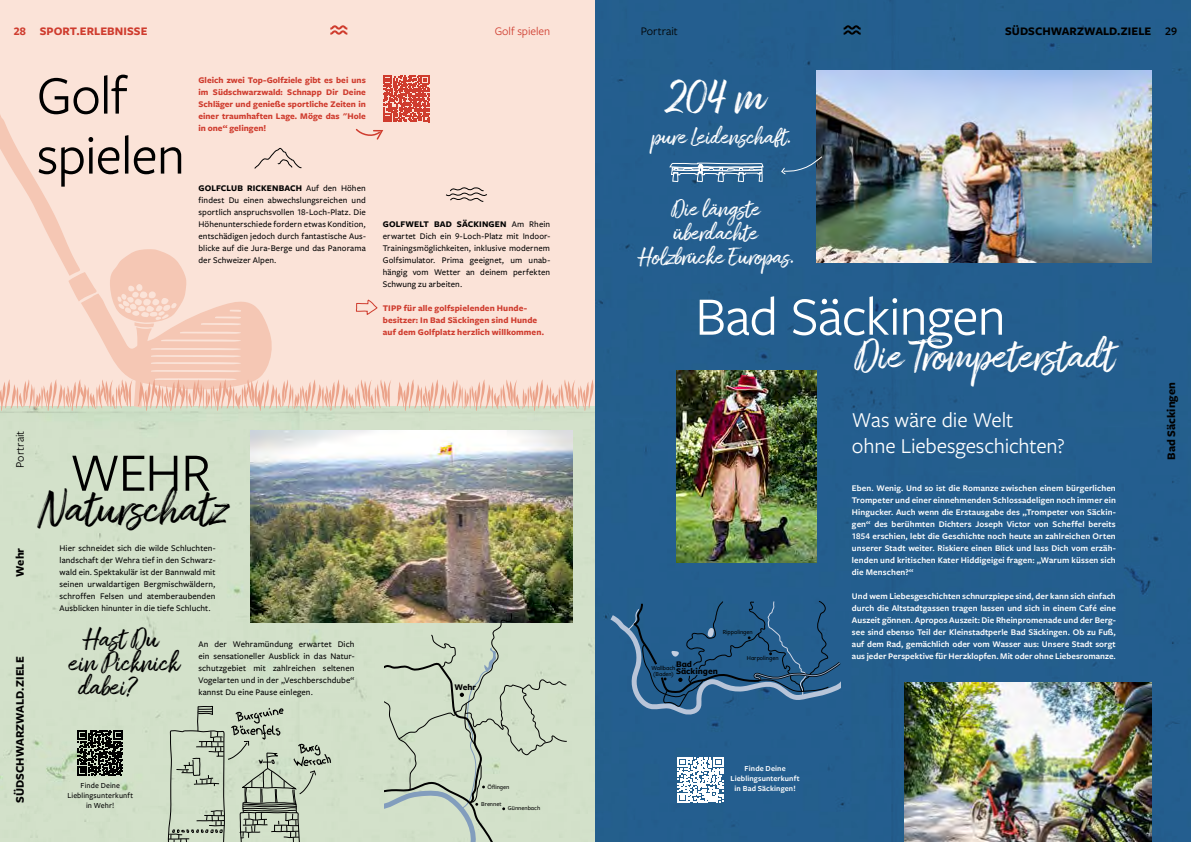
<style>
.page{position:relative;width:1191px;height:842px;background:#fff}
.page>*{position:absolute;margin:0;border:0;box-sizing:border-box;transform-origin:0 0}
.t1{font:56px/60px "Freight Sans Pro";letter-spacing:-.02em;color:#000}
.t2{font:56px "Freight Sans Pro";letter-spacing:-.015em;color:#fff}
.t3{font:48px "Amithen";color:#000}
.t4{font:48px "Amithen";color:#fff}
.t5{font:43px "Amithen";color:#fff}
.t6{font:28px "Amithen";letter-spacing:-.005em;color:#000}
.t7{font:24px/24px "Amithen";color:#fff;text-align:center}
.t8{font:22px/26px "Freight Sans Pro";letter-spacing:-.01em;color:#fff}
.t9{font:700 12px "Freight Sans Pro";color:#000}
.t10{font:700 12px "Freight Sans Pro";letter-spacing:.005em;color:#cf3c2e}
.t11{font:12px "Freight Sans Pro";letter-spacing:-.005em;color:#000}
.t12{font:12px "Freight Sans Pro";letter-spacing:-.005em;color:#cf3c2e}
.t13{font:600 12px "Freight Sans Pro";color:#000}
.t14{font:500 9px/12px "Freight Sans Pro";letter-spacing:.01em;color:#000;text-align:justify}
.t15{font:600 9px/12px "Freight Sans Pro";letter-spacing:.01em;color:#fff;text-align:justify}
.t16{font:700 9px/12px "Freight Sans Pro";letter-spacing:.01em;color:#cf3c2e;text-align:justify}
.t17{font:700 9px/7px "Freight Sans Pro";color:#000}
.t18{font:600 8px/10px "Freight Sans Pro";letter-spacing:.015em;color:#fff;text-align:center}
.t19{font:500 8px/10px "Freight Sans Pro";letter-spacing:.015em;color:#000;text-align:center}
.t20{font:500 6.2px/5.5px "Freight Sans Pro";color:#000}
.s1{font-weight:700}
</style>
<div class="page">
<div style="left:0;top:0;width:595px;height:842px;background:#fbe3d8"></div>
<div style="left:0;top:407px;width:595px;height:435px;background:#d3e1ca"></div>
<div style="left:595px;top:0;width:596px;height:842px;background:#245e8f"></div>
<img style="left:251px;top:431px;width:322px;height:192px">
<img style="left:676px;top:371px;width:140px;height:192px">
<img style="left:816px;top:71px;width:335px;height:192px">
<img style="left:904px;top:683px;width:247px;height:159px">
<svg style="left:385px;top:613px;width:188px;height:229px"></svg>
<svg style="left:167px;top:706px;width:165px;height:136px"></svg>
<svg style="left:669px;top:162px;width:95px;height:22px"></svg>
<svg style="left:608px;top:601px;width:232px;height:114px"></svg>
<svg style="left:781px;top:155px;width:42px;height:20px"></svg>
<svg style="left:77px;top:730px;width:46px;height:46px"></svg>
<svg style="left:0;top:75px;width:593px;height:336px"></svg>
<svg style="left:677px;top:757px;width:46px;height:46px"></svg>
<svg style="left:330px;top:25px;width:17px;height:10px"></svg>
<svg style="left:843px;top:25px;width:17px;height:10px"></svg>
<h3 class="t11" style="left:641px;top:23px;width:39px">Portrait</h3>
<h3 class="t9" style="left:1005px;top:23px;width:148px">SÜDSCHWARZWALD.ZIELE</h3>
<h3 class="t10" style="left:14px;top:23px;width:135px">28 SPORT.ERLEBNISSE</h3>
<h3 class="t12" style="left:495px;top:23px;width:57px">Golf spielen</h3>
<h3 class="t13" style="left:1165px;top:23px;width:13px">29</h3>
<h1 class="t1" style="left:37px;top:63px;width:150px">Golf spielen</h1>
<p class="t16" style="left:198px;top:73px;width:169px">Gleich zwei Top-Golfziele gibt es bei uns im Südschwarzwald: Schnapp Dir Deine Schläger und genieße sportliche Zeiten in einer traumhaften Lage. Möge das "Hole in one“ gelingen!</p>
<p class="t14" style="left:198px;top:181px;width:169px"><span class="s1">GOLFCLUB RICKENBACH</span> Auf den Höhen findest Du einen abwechslungsreichen und sportlich anspruchsvollen 18-Loch-Platz. Die Höhenunterschiede fordern etwas Kondition, entschädigen jedoch durch fantastische Aus&shy;blicke auf die Jura-Berge und das Panorama der Schweizer Alpen.</p>
<p class="t14" style="left:383px;top:217px;width:169px"><span class="s1">GOLFWELT BAD SÄCKINGEN</span> Am Rhein erwartet Dich ein 9-Loch-Platz mit Indoor-Trainingsmöglichkeiten, inklusive modernem Golfsimulator. Prima geeignet, um unab&shy;hängig vom Wetter an deinem perfekten Schwung zu arbeiten.</p>
<p class="t16" style="left:383px;top:301px;width:163px;text-align:left">TIPP für alle golfspielenden Hunde&shy;besitzer: In Bad Säckingen sind Hunde auf dem Golfplatz herzlich willkommen.</p>
<h3 class="t11" style="left:12px;top:468px;width:39px;rotate:-90deg">Portrait</h3>
<h3 class="t9" style="left:12px;top:577px;width:30px;rotate:-90deg">Wehr</h3>
<h3 class="t9" style="left:12px;top:803px;width:148px;rotate:-90deg">SÜDSCHWARZWALD.ZIELE</h3>
<h1 class="t1" style="left:70px;top:440px;width:142px">WEHR</h1>
<h2 class="t3" style="left:38px;top:479px;width:193px">Naturschatz</h2>
<p class="t14" style="left:60px;top:541px;width:157px">Hier schneidet sich die wilde Schluchten&shy;landschaft der Wehra tief in den Schwarz&shy;wald ein. Spektakulär ist der Bannwald mit seinen urwaldartigen Bergmischwäldern, schroffen Felsen und atemberaubenden Ausblicken hinunter in die tiefe Schlucht.</p>
<h3 class="t6" style="left:83px;top:622px;width:77px">Hast Du</h3>
<h3 class="t6" style="left:69px;top:646px;width:112px">ein Picknick</h3>
<h3 class="t6" style="left:78px;top:670px;width:62px">dabei?</h3>
<p class="t14" style="left:198px;top:637px;width:157px">An der Wehramündung erwartet Dich ein sensationeller Ausblick in das Natur&shy;schutzgebiet mit zahlreichen seltenen Vogelarten und in der „Veschberschdube“ kannst Du eine Pause einlegen.</p>
<p class="t19" style="left:67px;top:780px;width:67px">Finde Deine<br>Lieblingsunterkunft in Wehr!</p>
<p class="t17" style="left:454px;top:684px;width:23px">Wehr</p>
<p class="t20" style="left:487px;top:783px;width:24px">Öflingen</p>
<p class="t20" style="left:508px;top:805px;width:34px">Günnenbach</p>
<p class="t20" style="left:481px;top:801px;width:22px">Brennet</p>
<h2 class="t4" style="left:668px;top:68px;width:97px">204 m</h2>
<h3 class="t7" style="left:651px;top:126px;width:141px">pure Leidenschaft.</h3>
<h3 class="t7" style="left:637px;top:198px;width:158px">Die längste überdachte<br>Holzbrücke Europas.</h3>
<h1 class="t2" style="left:695px;top:279px;width:312px">Bad Säckingen</h1>
<h3 class="t5" style="left:854px;top:330px;width:261px">Die Trompeterstadt</h3>
<p class="t20" style="left:723px;top:629px;width:31px">Rippolingen</p>
<p class="t17" style="left:676px;top:660px;width:43px">Bad<br>Säckingen</p>
<p class="t20" style="left:651px;top:665px;width:25px">Wallbach (Baden)</p>
<p class="t20" style="left:747px;top:655px;width:33px">Harpolingen</p>
<p class="t18" style="left:730px;top:763px;width:71px">Finde Deine<br>Lieblingsunterkunft in Bad Säckingen!</p>
<h3 class="t8" style="left:852px;top:406px;width:214px">Was wäre die Welt<br>ohne Liebesgeschichten?</h3>
<p class="t15" style="left:852px;top:481px;width:265px">Eben. Wenig. Und so ist die Romanze zwischen einem bürgerlichen Trompeter und einer einnehmenden Schlossadeligen noch immer ein Hingucker. Auch wenn die Erstausgabe des „Trompeter von Säckin&shy;gen“ des berühmten Dichters Joseph Victor von Scheffel bereits 1854 erschien, lebt die Geschichte noch heute an zahlreichen Orten unserer Stadt weiter. Riskiere einen Blick und lass Dich vom erzäh&shy;lenden und kritischen Kater Hiddigeigei fragen: „Warum küssen sich die Menschen?“</p>
<p class="t15" style="left:852px;top:589px;width:265px">Und wem Liebesgeschichten schnurzpiepe sind, der kann sich einfach durch die Altstadtgassen tragen lassen und sich in einem Café eine Auszeit gönnen. Apropos Auszeit: Die Rheinpromenade und der Berg&shy;see sind ebenso Teil der Kleinstadtperle Bad Säckingen. Ob zu Fuß, auf dem Rad, gemächlich oder vom Wasser aus: Unsere Stadt sorgt aus jeder Perspektive für Herzklopfen. Mit oder ohne Liebesromanze.</p>
<h3 class="t9" style="left:1163px;top:460px;width:79px;rotate:-90deg">Bad Säckingen</h3>
</div>
